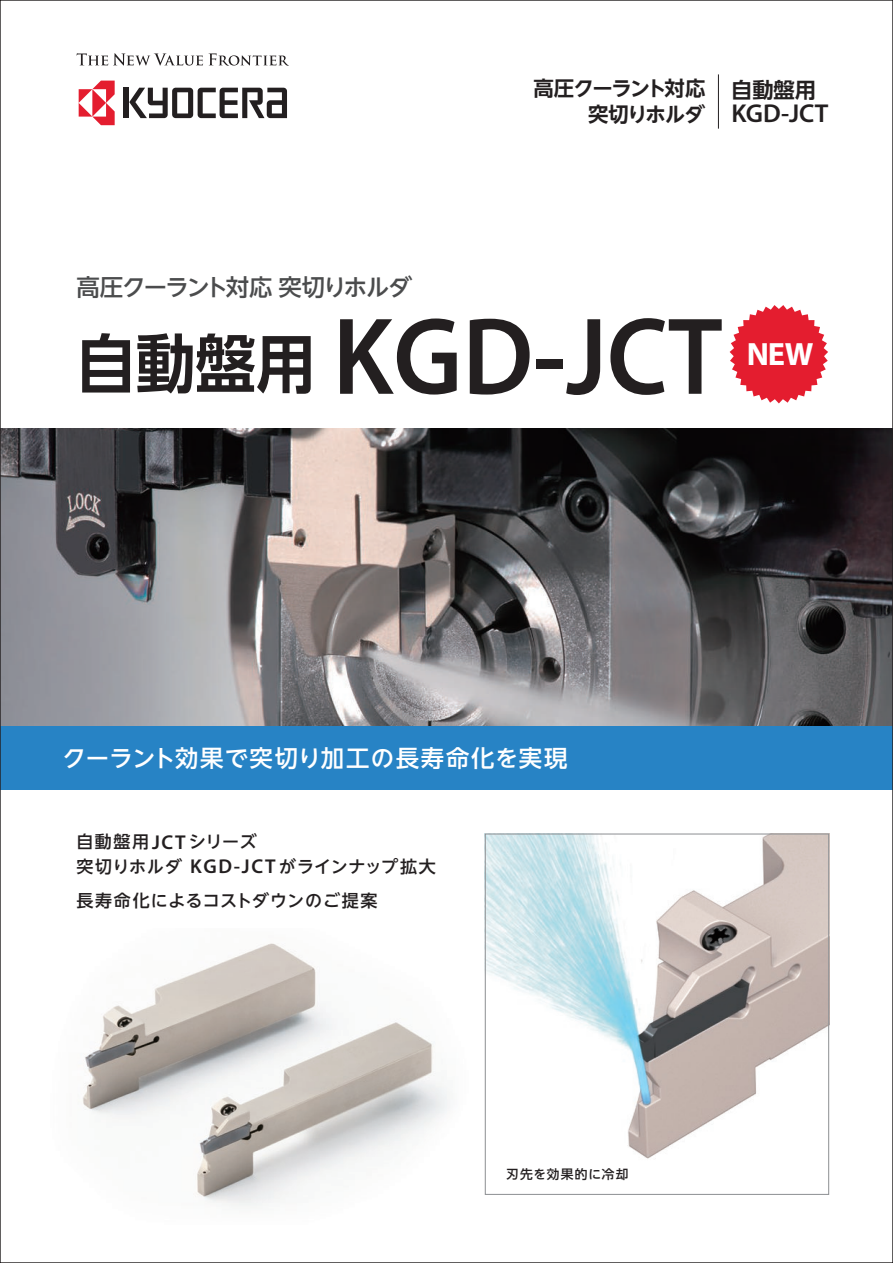
<style>
.page{position:relative;width:893px;height:1263px;background:#fff}
.page>*{position:absolute;margin:0;border:0;box-sizing:border-box;transform-origin:0 0}
.t1{font:600 110.55px "Myriad Pro";color:#231f20;scale:.94 1}
.t2{font:700 32.4px "Myriad Pro";color:#fff}
.t3{font:600 25.95px "Myriad Pro";color:#231f20}
.t4{font:500 23.4px "UD Shin Go NT Pro";letter-spacing:.055em;color:#fff}
.t5{font:500 23.4px "UD Shin Go NT Pro";letter-spacing:-.07em;color:#4b4c4d}
.t6{font:700 21.3px "UD Shin Go NT Pro De";color:#231f20}
.t7{font:700 20.4px/26.5px "UD Shin Go NT Pro De";letter-spacing:-.065em;color:#231f20;text-align:right}
.t8{font:500 16.95px/24.5px "UD Shin Go NT Pro";letter-spacing:.045em;color:#231f20}
.t9{font:500 12.75px "UD Shin Go NT Pro";letter-spacing:.085em;color:#231f20}
.s1{font-family:"UD Shin Go NT Pro De";font-weight:700;font-size:63.75px}
.s2{font-family:"Myriad Pro";font-weight:600;font-size:20.1px}
</style>
<div class="page">
<svg style="left:77px;top:53px;width:126px;height:13px"></svg>
<svg style="left:209px;top:53px;width:80px;height:13px"></svg>
<div style="left:124px;top:88px;width:5px;height:30px;background:#231f20"></div>
<svg style="left:129px;top:88px;width:158px;height:30px"></svg>
<svg style="left:79px;top:81px;width:36px;height:44px"></svg>
<img style="left:487px;top:835px;width:340px;height:324px">
<div style="left:485px;top:833px;width:344px;height:362px;border:1px solid #939598"></div>
<img style="left:2px;top:428px;width:889px;height:298px">
<img style="left:82px;top:943px;width:366px;height:263px">
<div style="left:0;top:726px;width:893px;height:63px;background:#2783c5"></div>
<hr style="left:718px;top:74px;width:1px;height:55px;background:#231f20">
<svg style="left:729px;top:305px;width:99px;height:99px"></svg>
<p class="t7" style="left:533px;top:74px;width:173px">高圧クーラント対応突切りホルダ</p>
<p class="t6" style="left:731px;top:72px;width:86px">自動盤用</p>
<h3 class="t3" style="left:731px;top:99px;width:99px">KGD-JCT</h3>
<h3 class="t5" style="left:77px;top:268px;width:337px">高圧クーラント対応突切りホルダ</h3>
<h1 class="t1" style="left:76px;top:295px;width:689px"><span class="s1">自動盤用</span> KGD-JCT</h1>
<h2 class="t2" style="left:747px;top:336px;width:68px">NEW</h2>
<h3 class="t4" style="left:63px;top:739px;width:506px">クーラント効果で突切り加工の長寿命化を実現</h3>
<p class="t8" style="left:76px;top:829px;width:361px">自動盤用<span class="s2">JCT</span>シリーズ<br>突切りホルダ <span class="s2">KGD-JCT</span> がラインナップ拡大</p>
<p class="t8" style="left:77px;top:888px;width:303px">長寿命化によるコストダウンのご提案</p>
<p class="t9" style="left:506px;top:1163px;width:124px">刃先を効果的に冷却</p>
</div>
